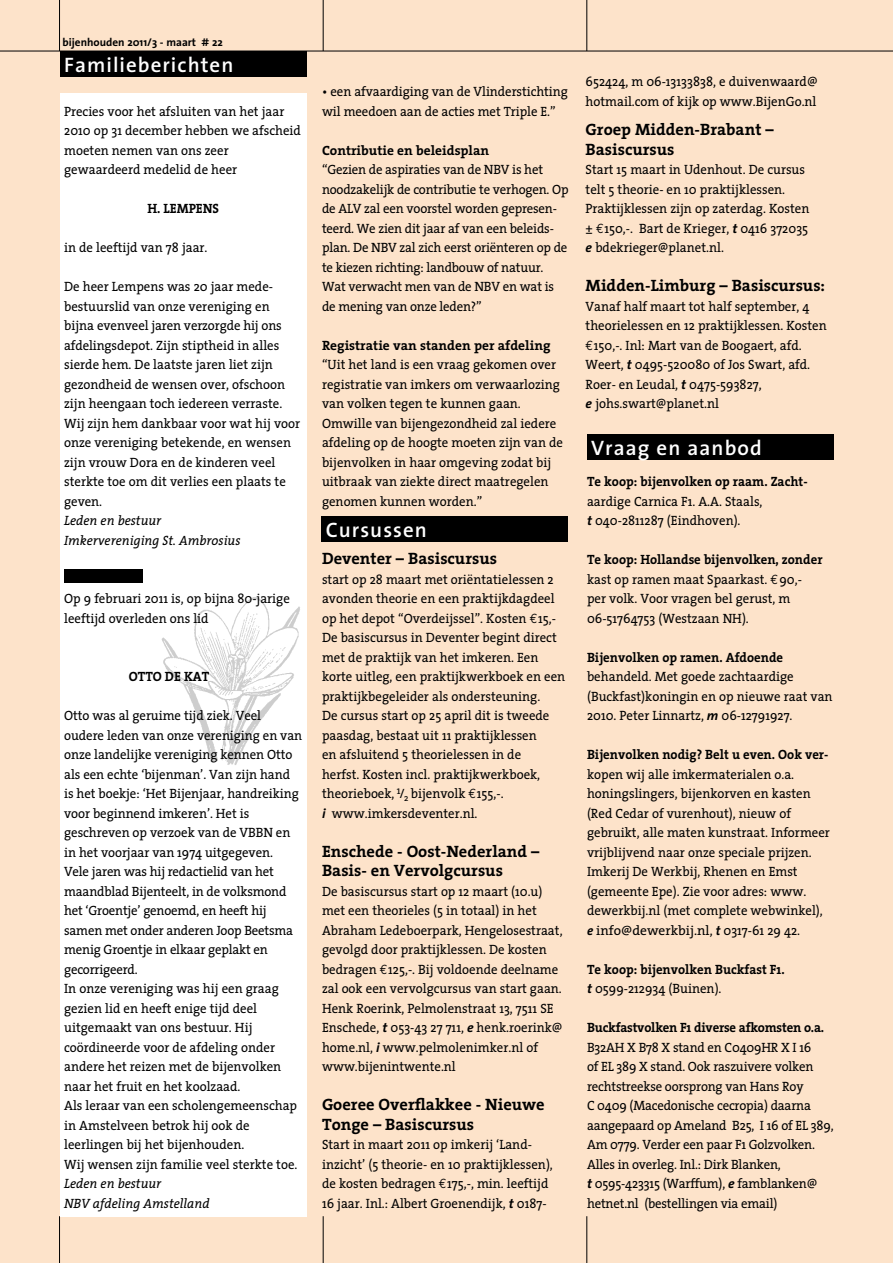
<style>
.page{position:relative;width:893px;height:1263px;background:#fde3ca}
.page>*{position:absolute;margin:0;border:0;box-sizing:border-box;transform-origin:0 0}
.t1{font:600 21px "The Sans";letter-spacing:.05em;color:#fff}
.t2{font:700 16.5px/19.5px "The Serif";color:#000}
.t3{font:13.5px/19.5px "The Serif";color:#000;scale:.95 1}
.t4{font:700 13.5px/19.5px "The Serif";color:#000;scale:.95 1}
.t5{font:italic 13.5px/19.5px "The Serif";color:#000;scale:.95 1}
.t6{font:700 13.5px "The Serif";color:#000}
.t7{font:13.5px "The Serif Bold Caps";color:#000;scale:.95 1}
.t8{font:700 11.25px "The Sans";color:#000}
.s1{font-family:"Euro Mono"}
.s2{font-family:"The Sans";font-weight:700;font-style:italic}
.s3{font-weight:700}
.s4{font-family:"The Sans";font-style:italic}
.s5{font-weight:400}
</style>
<div class="page">
<div style="left:587px;top:434px;width:246px;height:25px;background:#000"></div>
<hr style="left:59px;top:0;width:1px;height:51px;background:#000">
<hr style="left:323px;top:0;width:1px;height:51px;background:#000">
<hr style="left:586px;top:0;width:1px;height:51px;background:#000">
<hr style="left:59px;top:1216px;width:1px;height:47px;background:#000">
<hr style="left:323px;top:1216px;width:1px;height:47px;background:#000">
<hr style="left:586px;top:1216px;width:1px;height:47px;background:#000">
<hr style="left:0;top:51px;width:893px;height:1px;background:#000">
<div style="left:321px;top:516px;width:247px;height:25px;background:#000"></div>
<div style="left:60px;top:51px;width:247px;height:26px;background:#000"></div>
<div style="left:60px;top:94px;width:247px;height:1123px;background:#fff"></div>
<div style="left:64px;top:569px;width:78px;height:13px;background:#000"></div>
<img style="left:161px;top:597px;width:139px;height:168px">
<p class="t8" style="left:63px;top:33px;width:162px">bijenhouden 2011/3 - maart # 22</p>
<h1 class="t1" style="left:64px;top:47px;width:171px">Familieberichten</h1>
<p class="t3" style="left:64px;top:101px;width:251px">Precies voor het afsluiten van het jaar<br>2010 op 31 december hebben we afscheid moeten nemen van ons zeer gewaardeerd medelid de heer</p>
<p class="t7" style="left:147px;top:197px;width:77px">H. LEMPENS</p>
<p class="t3" style="left:64px;top:237px;width:152px">in de leeftijd van 78 jaar.</p>
<p class="t3" style="left:64px;top:276px;width:250px">De heer Lempens was 20 jaar mede&shy;bestuurslid van onze vereniging en bijna evenveel jaren verzorgde hij ons afdelingsdepot. Zijn stiptheid in alles sierde hem. De laatste jaren liet zijn gezondheid de wensen over, ofschoon zijn heengaan toch iedereen verraste.<br>Wij zijn hem dankbaar voor wat hij voor onze vereniging betekende, en wensen zijn vrouw Dora en de kinderen veel sterkte toe om dit verlies een plaats te geven.</p>
<p class="t5" style="left:64px;top:510px;width:187px">Leden en bestuur<br>Imkervereniging St. Ambrosius</p>
<p class="t3" style="left:64px;top:588px;width:239px">Op 9 februari 2011 is, op bijna 80-jarige leeftijd overleden ons lid</p>
<p class="t7" style="left:129px;top:665px;width:86px">OTTO DE KAT</p>
<p class="t3" style="left:64px;top:705px;width:252px">Otto was al geruime tijd ziek. Veel oudere leden van onze vereniging en van onze landelijke vereniging kennen Otto als een echte ‘bijenman’. Van zijn hand is het boekje: ‘Het Bijenjaar, handreiking voor beginnend imkeren’. Het is geschreven op verzoek van de VBBN en in het voorjaar van 1974 uitgegeven.<br>Vele jaren was hij redactielid van het maandblad Bijenteelt, in de volksmond het ‘Groentje’ genoemd, en heeft hij samen met onder anderen Joop Beetsma menig Groentje in elkaar geplakt en gecorrigeerd.<br>In onze vereniging was hij een graag gezien lid en heeft enige tijd deel uitgemaakt van ons bestuur. Hij coördineerde voor de afdeling onder andere het reizen met de bijenvolken naar het fruit en het koolzaad.<br>Als leraar van een scholengemeenschap in Amstelveen betrok hij ook de leerlingen bij het bijenhouden.<br>Wij wensen zijn familie veel sterkte toe.</p>
<p class="t5" style="left:64px;top:1173px;width:155px">Leden en bestuur<br>NBV afdeling Amstelland</p>
<p class="t3" style="left:322px;top:81px;width:260px">• een afvaardiging van de Vlinderstichting wil meedoen aan de acties met Triple E.”</p>
<p class="t6" style="left:322px;top:139px;width:169px">Contributie en beleidsplan</p>
<p class="t3" style="left:322px;top:159px;width:261px">“Gezien de aspiraties van de NBV is het noodzakelijk de contributie te verhogen. Op de ALV zal een voorstel worden gepresen&shy;teerd. We zien dit jaar af van een beleids&shy;plan. De NBV zal zich eerst oriënteren op de te kiezen richting: landbouw of natuur.<br>Wat verwacht men van de NBV en wat is de mening van onze leden?”</p>
<p class="t6" style="left:322px;top:334px;width:230px">Registratie van standen per afdeling</p>
<p class="t3" style="left:322px;top:354px;width:255px">“Uit het land is een vraag gekomen over registratie van imkers om verwaarlozing van volken tegen te kunnen gaan.<br>Omwille van bijengezondheid zal iedere afdeling op de hoogte moeten zijn van de bijenvolken in haar omgeving zodat bij uitbraak van ziekte direct maatregelen genomen kunnen worden.”</p>
<h1 class="t1" style="left:326px;top:512px;width:103px">Cursussen</h1>
<p class="t2" style="left:322px;top:548px;width:177px">Deventer – Basiscursus</p>
<p class="t3" style="left:322px;top:569px;width:258px">start op 28 maart met oriëntatielessen 2 avonden theorie en een praktijkdagdeel op het depot “Overdeijssel”. Kosten <span class="s1">€</span>15,- De basiscursus in Deventer begint direct met de praktijk van het imkeren. Een korte uitleg, een praktijkwerkboek en een praktijkbegeleider als ondersteuning.<br>De cursus start op 25 april dit is tweede paasdag, bestaat uit 11 praktijklessen<br>en afsluitend 5 theorielessen in de<br>herfst. Kosten incl. praktijkwerkboek, theorieboek, <sup>1</sup>/<sub>2</sub> bijenvolk <span class="s1">€</span>155,-.<br><span class="s2">i</span> www.imkersdeventer.nl.</p>
<p class="t2" style="left:322px;top:841px;width:219px">Enschede - Oost-Nederland –<br>Basis- en Vervolgcursus</p>
<p class="t3" style="left:322px;top:881px;width:255px">De basiscursus start op 12 maart (10.u) met een theorieles (5 in totaal) in het Abraham Ledeboerpark, Hengelosestraat, gevolgd door praktijklessen. De kosten bedragen <span class="s1">€</span>125,-. Bij voldoende deelname zal ook een vervolgcursus van start gaan.<br>Henk Roerink, Pelmolenstraat 13, 7511 SE Enschede, <span class="s2">t</span> 053-43 27 711, <span class="s2">e</span> henk.roerink@ home.nl, <span class="s2">i</span> www.pelmolenimker.nl of www.bijenintwente.nl</p>
<p class="t2" style="left:322px;top:1094px;width:224px">Goeree Overflakkee - Nieuwe<br>Tonge – Basiscursus</p>
<p class="t3" style="left:322px;top:1134px;width:245px">Start in maart 2011 op imkerij ‘Land&shy;inzicht’ (5 theorie- en 10 praktijklessen), de kosten bedragen <span class="s1">€</span>175,-, min. leeftijd 16 jaar. Inl.: Albert Groenendijk, <span class="s2">t</span> 0187-</p>
<p class="t3" style="left:586px;top:72px;width:246px">652424, m 06-13133838, e duivenwaard@ hotmail.com of kijk op www.BijenGo.nl</p>
<p class="t2" style="left:586px;top:119px;width:190px">Groep Midden-Brabant –<br>Basiscursus</p>
<p class="t3" style="left:586px;top:159px;width:237px">Start 15 maart in Udenhout. De cursus telt 5 theorie- en 10 praktijklessen.<br>Praktijklessen zijn op zaterdag. Kosten ± <span class="s1">€</span>150,-. Bart de Krieger, <span class="s2">t</span> 0416 372035 <span class="s2">e</span> bdekrieger@planet.nl.</p>
<p class="t2" style="left:586px;top:275px;width:241px">Midden-Limburg – Basiscursus:</p>
<p class="t3" style="left:586px;top:296px;width:255px">Vanaf half maart tot half september, 4 theorielessen en 12 praktijklessen. Kosten <span class="s1">€</span>150,-. Inl: Mart van de Boogaert, afd.<br>Weert, <span class="s2">t</span> 0495-520080 of Jos Swart, afd.<br>Roer- en Leudal, <span class="s2">t</span> 0475-593827,<br><span class="s2">e</span> johs.swart@planet.nl</p>
<h1 class="t1" style="left:591px;top:430px;width:172px">Vraag en aanbod</h1>
<p class="t4" style="left:587px;top:471px;width:233px">Te koop: bijenvolken op raam. Zacht-</p>
<p class="t3" style="left:587px;top:491px;width:186px">aardige Carnica F1. A.A. Staals, <span class="s2">t</span> 040-2811287 (Eindhoven).</p>
<p class="t3" style="left:587px;top:549px;width:249px"><span class="s3">Te koop: Hollandse bijenvolken, zonder </span>kast op ramen maat Spaarkast. <span class="s1">€</span>90,- per volk. Voor vragen bel gerust, m 06-51764753 (Westzaan NH).</p>
<p class="t4" style="left:587px;top:647px;width:208px">Bijenvolken op ramen. Afdoende</p>
<p class="t3" style="left:587px;top:666px;width:260px">behandeld. Met goede zachtaardige (Buckfast)koningin en op nieuwe raat van<br>2010. Peter Linnartz, <span class="s2">m</span> 06-12791927.</p>
<p class="t4" style="left:587px;top:744px;width:254px">Bijenvolken nodig? Belt u even. Ook ver-</p>
<p class="t3" style="left:587px;top:764px;width:257px">kopen wij alle imkermaterialen o.a. honingslingers, bijenkorven en kasten (Red Cedar of vurenhout), nieuw of gebruikt, alle maten kunstraat. Informeer vrijblijvend naar onze speciale prijzen.<br>Imkerij De Werkbij, Rhenen en Emst (gemeente Epe). Zie voor adres: www. dewerkbij.nl (met complete webwinkel), <span class="s2">e</span> info@dewerkbij.nl, <span class="s2">t</span> 0317-61 29 42.</p>
<p class="t4" style="left:587px;top:959px;width:210px">Te koop: bijenvolken Buckfast F1. <span class="s4">t</span> <span class="s5">0599-212934 (Buinen).</span></p>
<p class="t4" style="left:587px;top:1017px;width:251px">Buckfastvolken F1 diverse afkomsten o.a.</p>
<p class="t3" style="left:587px;top:1037px;width:261px">B32AH X B78 X stand en C0409HR X I 16<br>of EL 389 X stand. Ook raszuivere volken rechtstreekse oorsprong van Hans Roy<br>C 0409 (Macedonische cecropia) daarna aangepaard op Ameland B25, I 16 of EL 389, Am 0779. Verder een paar F1 Golzvolken.<br>Alles in overleg. Inl.: Dirk Blanken,<br><span class="s2">t</span> 0595-423315 (Warffum), <span class="s2">e</span> famblanken@ hetnet.nl (bestellingen via email)</p>
</div>
